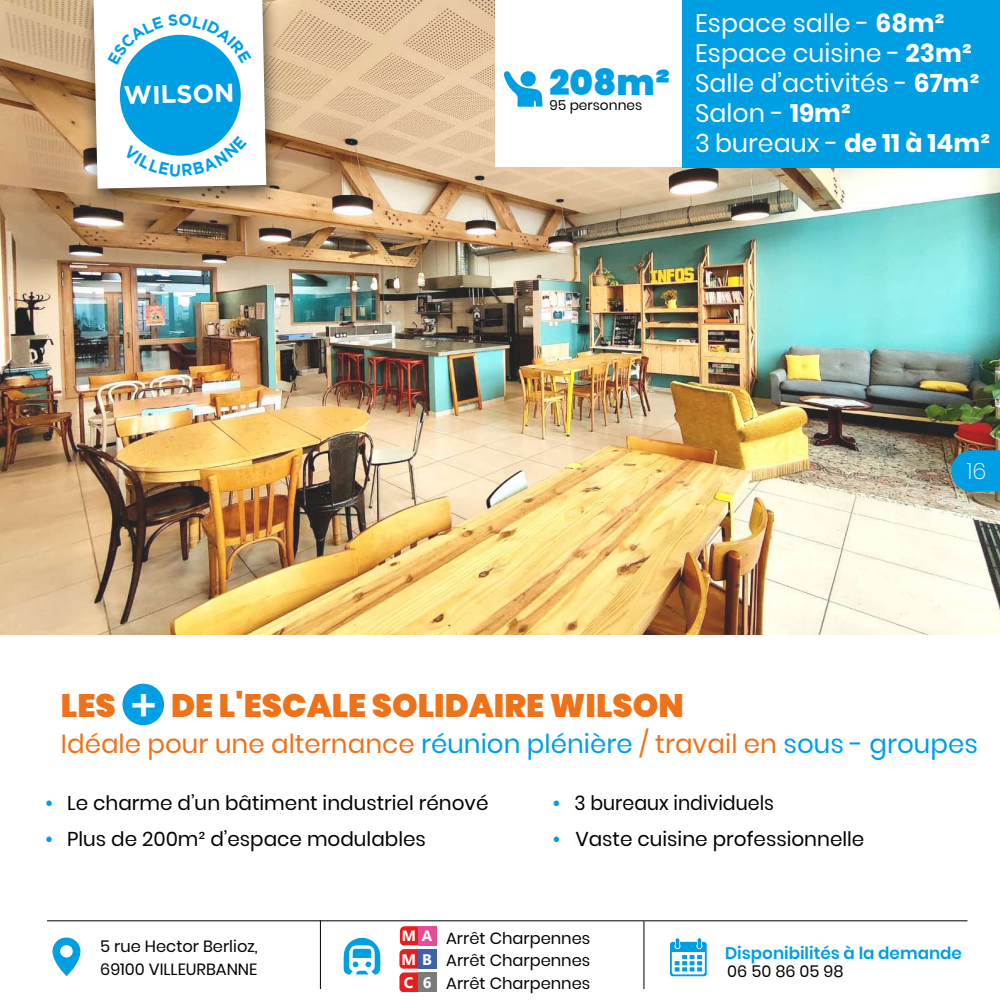
<style>
.page{position:relative;width:1000px;height:1000px;background:#fff}
.page>*{position:absolute;margin:0;border:0;box-sizing:border-box;transform-origin:0 0}
.t1{font:500 43.75px "Poppins";color:#fff}
.t2{font:900 35.62px "Poppins";color:#009fe3}
.t3{font:900 32.5px "Poppins";color:#ee7219}
.t4{font:26.12px "Poppins";color:#ee7219}
.t5{font:700 25.5px "Gotham";color:#fff}
.t6{font:25.25px/30px "Poppins";color:#fff}
.t7{font:200 22.5px "Poppins";color:#fff}
.t8{font:20px "Poppins";color:#020203}
.t9{font:20px "Poppins";color:#000;scale:.95 1}
.t10{font:600 16.88px "Poppins";color:#009fe3}
.t11{font:16.25px/22.5px "Poppins";color:#020203}
.t12{font:700 15.25px "Microsoft New Tai Lue";color:#fff}
.t13{font:700 14.88px "Microsoft New Tai Lue";color:#fff}
.t14{font:13.75px "Poppins";color:#020203}
.s1{font-weight:700}
.s2{color:#009fe3}
.s3{font-weight:600;color:#009fe3}
</style>
<div class="page">
<img style="left:0;top:0;width:1000px;height:635px">
<svg style="left:52px;top:938px;width:29px;height:38px"></svg>
<hr style="left:47px;top:920px;width:921px;height:1px;background:#000">
<hr style="left:320px;top:920px;width:1px;height:69px;background:#000">
<hr style="left:644px;top:921px;width:1px;height:68px;background:#000">
<svg style="left:343px;top:937px;width:37px;height:38px"></svg>
<div style="left:683px;top:0;width:317px;height:167px;background:#009fe3"></div>
<div style="left:496px;top:1px;width:186px;height:166px;background:#fff"></div>
<svg style="left:504px;top:71px;width:39px;height:36px"></svg>
<div style="left:521px;top:71px;width:15px;height:16px;background:#009fe3;border-radius:50%"></div>
<svg style="left:670px;top:938px;width:37px;height:38px"></svg>
<div style="left:418px;top:972px;width:19px;height:20px;background:#7c7b7b"></div>
<div style="left:418px;top:949px;width:19px;height:20px;background:#3d61ab"></div>
<div style="left:122px;top:684px;width:42px;height:41px;background:#009fe3;border-radius:50%"></div>
<div style="left:80px;top:0;width:203px;height:211px;background:#000;opacity:.62"></div>
<svg style="left:399px;top:926px;width:19px;height:66px"></svg>
<div style="left:418px;top:926px;width:18px;height:19px;background:#e44e96"></div>
<svg style="left:951px;top:450px;width:49px;height:42px;background:#0f9ad3"></svg>
<svg style="left:93px;top:0;width:173px;height:189px"></svg>
<p class="t5" style="left:123px;top:80px;width:112px;rotate:-1deg">WILSON</p>
<h2 class="t2" style="left:549px;top:62px;width:122px">208m²</h2>
<p class="t14" style="left:549px;top:97px;width:94px">95 personnes</p>
<p class="t6" style="left:695px;top:9px;width:297px">Espace salle - <span class="s1">68m²<br></span>Espace cuisine - <span class="s1">23m²<br></span>Salle d’activités - <span class="s1">67m²<br></span>Salon - <span class="s1">19m²<br></span>3 bureaux - <span class="s1">de 11 à 14m²</span></p>
<h3 class="t3" style="left:61px;top:687px;width:56px">LES</h3>
<h3 class="t3" style="left:171px;top:687px;width:514px">DE L'ESCALE SOLIDAIRE WILSON</h3>
<h1 class="t1" style="left:131px;top:680px;width:26px">+</h1>
<p class="t7" style="left:967px;top:458px;width:21px">16</p>
<h3 class="t4" style="left:61px;top:728px;width:918px">Idéale pour une alternance <span class="s2">réunion plénière</span> / travail en <span class="s2">sous - groupes</span></h3>
<p class="t8" style="left:45px;top:791px;width:445px"><span class="s3">•</span> Le charme d’un bâtiment industriel rénové</p>
<p class="t8" style="left:45px;top:827px;width:382px"><span class="s3">•</span> Plus de 200m² d’espace modulables</p>
<p class="t9" style="left:552px;top:791px;width:235px"><span class="s3">•</span> 3 bureaux individuels</p>
<p class="t8" style="left:552px;top:827px;width:313px"><span class="s3">•</span> Vaste cuisine professionnelle</p>
<p class="t13" style="left:402px;top:928px;width:32px">M A</p>
<p class="t11" style="left:100px;top:934px;width:159px;line-height:23.8px">5 rue Hector Berlioz,<br>69100 VILLEURBANNE</p>
<p class="t11" style="left:446px;top:927px;width:146px;text-align:justify">Arrêt Charpennes Arrêt Charpennes Arrêt Charpennes</p>
<p class="t12" style="left:401px;top:950px;width:32px">M B</p>
<p class="t12" style="left:404px;top:974px;width:29px">C 6</p>
<p class="t10" style="left:725px;top:943px;width:239px">Disponibilités à la demande</p>
<p class="t11" style="left:727px;top:960px;width:118px">06 50 86 05 98</p>
</div>
